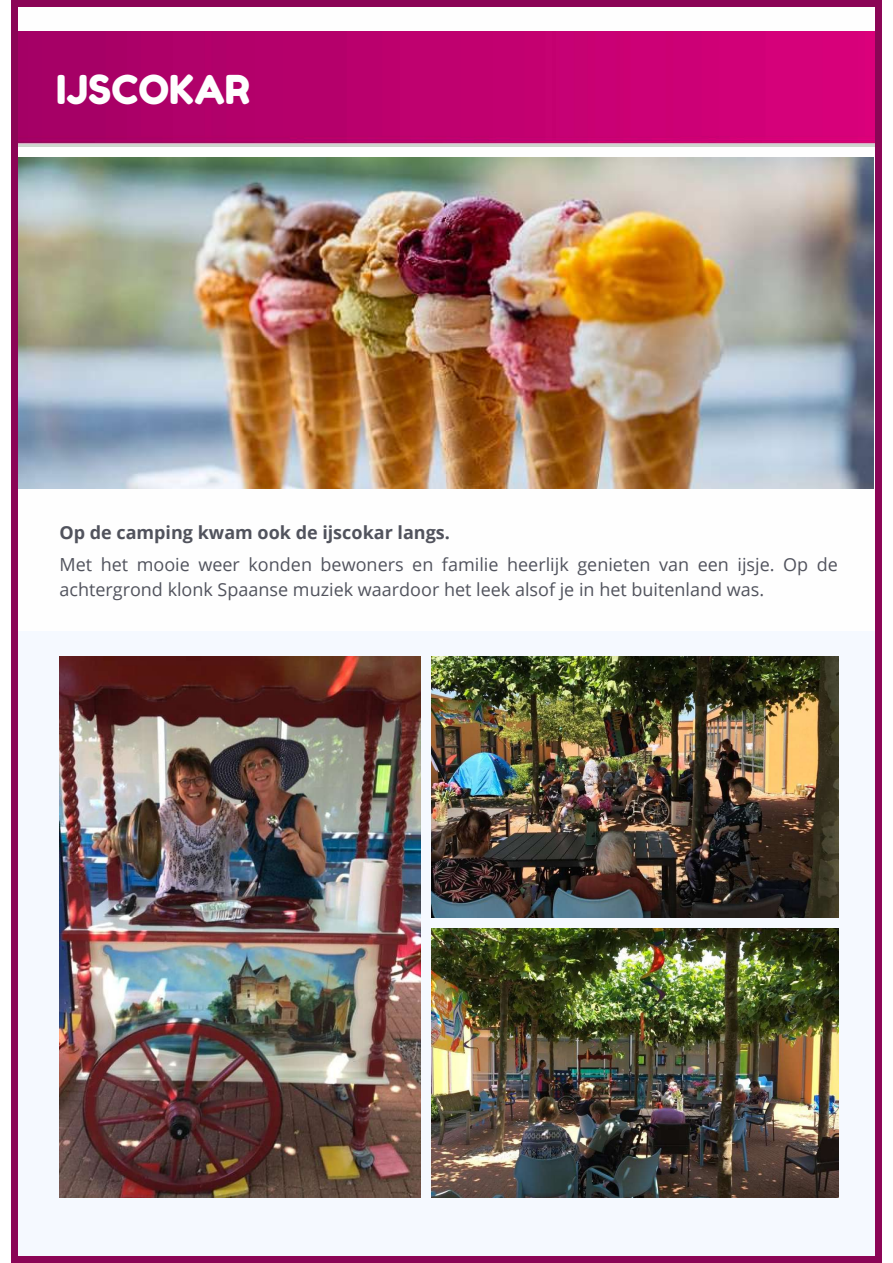
<style>
.page{position:relative;width:893px;height:1263px;background:#fff}
.page>*{position:absolute;margin:0;border:0;box-sizing:border-box;transform-origin:0 0}
.t1{font:39.75px "Fredoka One";color:#fefefe}
.t2{font:18px/24.8px "Open Sans";color:#51535d}
.t3{font:700 18px "Open Sans";color:#51535d}
</style>
<div class="page">
<div style="left:11px;top:0;width:870px;height:1263px;background:linear-gradient(to right,#8b0556,#8b0556)"></div>
<div style="left:19px;top:7px;width:855px;height:1248px;background:#fefefe"></div>
<img style="left:18px;top:32px;width:856px;height:115px">
<div style="left:19px;top:631px;width:855px;height:624px;background:#f5f9ff"></div>
<img style="left:18px;top:158px;width:856px;height:331px">
<img style="left:59px;top:657px;width:361px;height:540px">
<img style="left:432px;top:657px;width:406px;height:260px">
<img style="left:432px;top:928px;width:406px;height:269px">
<h1 class="t1" style="left:56px;top:65px;width:195px">IJSCOKAR</h1>
<p class="t3" style="left:59px;top:519px;width:392px">Op de camping kwam ook de ijscokar langs.</p>
<p class="t2" style="left:59px;top:552px;width:780px">Met het mooie weer konden bewoners en familie heerlijk genieten van een ijsje. Op de achtergrond klonk Spaanse muziek waardoor het leek alsof je in het buitenland was.</p>
</div>
